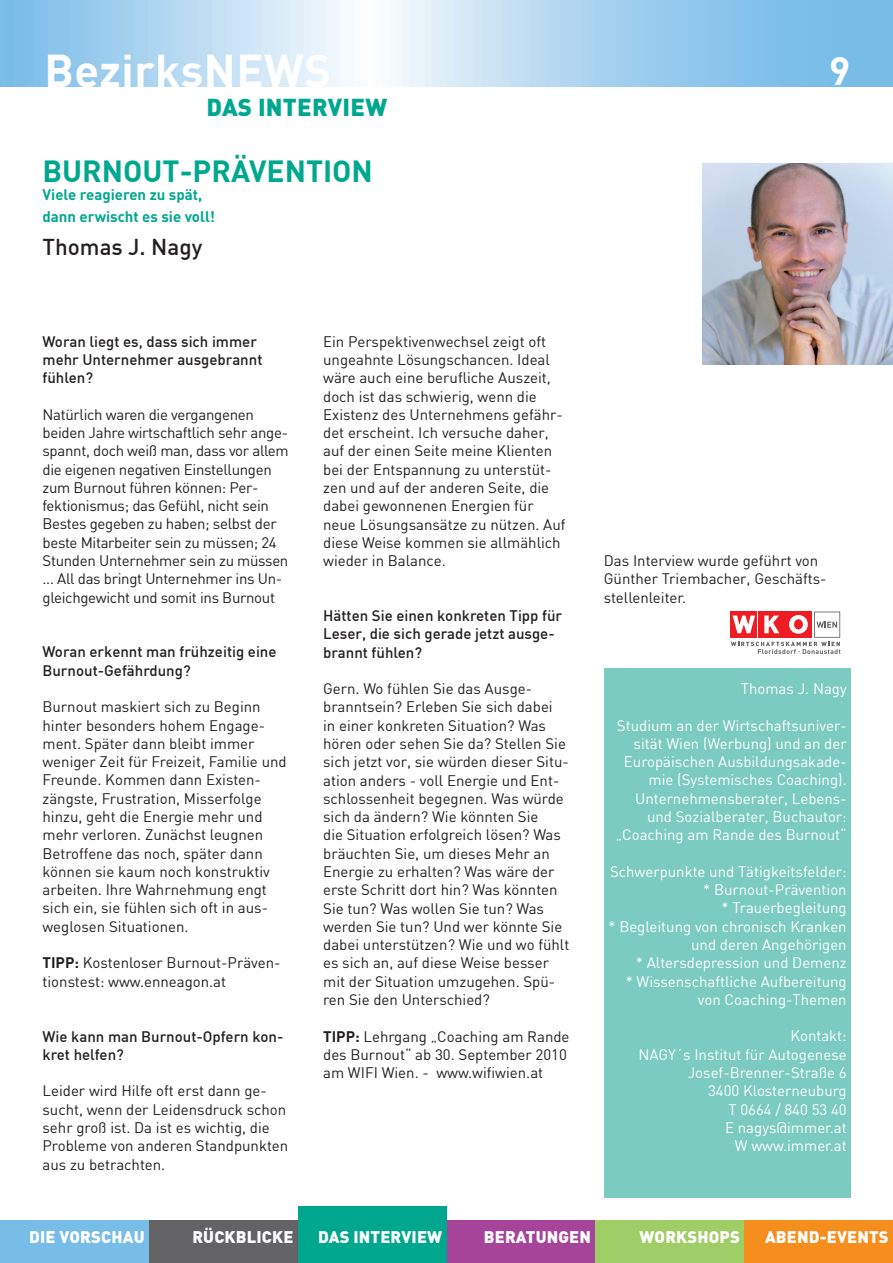
<style>
.page{position:relative;width:893px;height:1263px;background:#fff}
.page>*{position:absolute;margin:0;border:0;box-sizing:border-box;transform-origin:0 0}
.t1{font:700 45px "DIN";letter-spacing:.01em;color:#fff}
.t2{font:700 39px "DIN";color:#fff}
.t3{font:700 30px "DIN";color:#00a78f}
.t4{font:900 24px "DIN";color:#00a78f}
.t5{font:500 22.5px "DIN";color:#231f20}
.t6{font:900 16.5px "DIN";letter-spacing:.01em;color:#fff}
.t7{font:15px/18.3px "DIN";color:#231f20}
.t8{font:15px/18.3px "DIN";color:#fff;text-align:right}
.t9{font:15px/18.3px "DIN";letter-spacing:-.02em;color:#231f20}
.t10{font:500 15px/18.3px "DIN";color:#231f20}
.t11{font:700 15px/21.6px "DIN";color:#00a78f}
.s1{font-weight:700}
</style>
<div class="page">
<div style="left:744px;top:1220px;width:149px;height:43px;background:#f68e1e"></div>
<div style="left:447px;top:1220px;width:148px;height:43px;background:#a54499"></div>
<div style="left:149px;top:1220px;width:149px;height:43px;background:#636366"></div>
<div style="left:0;top:1220px;width:149px;height:43px;background:#78bde8"></div>
<div style="left:298px;top:1206px;width:149px;height:57px;background:#00a78f"></div>
<div style="left:595px;top:1220px;width:149px;height:43px;background:#9fce66"></div>
<div style="left:604px;top:669px;width:246px;height:529px;background:#7bcbc0"></div>
<svg style="left:731px;top:612px;width:109px;height:42px"></svg>
<img style="left:702px;top:164px;width:191px;height:200px">
<svg style="left:0;top:0;width:893px;height:87px;background:#aed6f0"></svg>
<h1 class="t1" style="left:44px;top:41px;width:288px">BezirksNEWS</h1>
<h2 class="t2" style="left:829px;top:45px;width:23px">9</h2>
<h3 class="t4" style="left:206px;top:91px;width:67px">DAS INTER</h3>
<h3 class="t4" style="left:328px;top:91px;width:30px">VIEW</h3>
<h3 class="t3" style="left:43px;top:152px;width:332px">Burnout-Prävention</h3>
<p class="t11" style="left:43px;top:183px;width:174px">Viele reagieren zu spät, dann erwischt es sie voll!</p>
<h3 class="t5" style="left:43px;top:233px;width:161px">Thomas J. Nagy</h3>
<p class="t10" style="left:43px;top:331px;width:221px">Woran liegt es, dass sich immer mehr Unternehmer ausgebrannt fühlen?</p>
<p class="t9" style="left:43px;top:405px;width:248px">Natürlich waren die vergangenen beiden Jahre wirtschaftlich sehr ange&shy;spannt, doch weiß man, dass vor allem die eigenen negativen Einstellungen zum Burnout führen können: Per&shy;fektionismus; das Gefühl, nicht sein Bestes gegeben zu haben; selbst der beste Mitarbeiter sein zu müssen; 24<br>Stunden Unternehmer sein zu müssen ... All das bringt Unternehmer ins Un&shy;gleichgewicht und somit ins Burnout</p>
<p class="t10" style="left:43px;top:642px;width:236px">Woran erkennt man frühzeitig eine<br>Burnout-Gefährdung?</p>
<p class="t7" style="left:43px;top:697px;width:246px">Burnout maskiert sich zu Beginn hinter besonders hohem Engage&shy;ment. Später dann bleibt immer weniger Zeit für Freizeit, Familie und<br>Freunde. Kommen dann Existen&shy;zängste, Frustration, Misserfolge hinzu, geht die Energie mehr und mehr verloren. Zunächst leugnen<br>Betroffene das noch, später dann können sie kaum noch konstruktiv arbeiten. Ihre Wahrnehmung engt sich ein, sie fühlen sich oft in aus&shy;weglosen Situationen.</p>
<p class="t7" style="left:43px;top:953px;width:240px"><span class="s1">TIPP:</span> Kostenloser Burnout-Präven&shy;tionstest: www.enneagon.at</p>
<p class="t10" style="left:43px;top:1026px;width:242px">Wie kann man Burnout-Opfern kon&shy;kret helfen?</p>
<p class="t7" style="left:43px;top:1081px;width:247px">Leider wird Hilfe oft erst dann ge&shy;sucht, wenn der Leidensdruck schon sehr groß ist. Da ist es wichtig, die<br>Probleme von anderen Standpunkten aus zu betrachten.</p>
<p class="t7" style="left:323px;top:332px;width:244px">Ein Perspektivenwechsel zeigt oft ungeahnte Lösungschancen. Ideal wäre auch eine berufliche Auszeit, doch ist das schwierig, wenn die<br>Existenz des Unternehmens gefähr&shy;det erscheint. Ich versuche daher, auf der einen Seite meine Klienten bei der Entspannung zu unterstüt&shy;zen und auf der anderen Seite, die dabei gewonnenen Energien für neue Lösungsansätze zu nützen. Auf diese Weise kommen sie allmählich wieder in Balance.</p>
<p class="t10" style="left:323px;top:606px;width:240px">Hätten Sie einen konkreten Tipp für<br>Leser, die sich gerade jetzt ausge&shy;brannt fühlen?</p>
<p class="t7" style="left:323px;top:679px;width:248px">Gern. Wo fühlen Sie das Ausge&shy;branntsein? Erleben Sie sich dabei<br>in einer konkreten Situation? Was hören oder sehen Sie da? Stellen Sie sich jetzt vor, sie würden dieser Situ&shy;ation anders - voll Energie und Ent&shy;schlossenheit begegnen. Was würde sich da ändern? Wie könnten Sie<br>die Situation erfolgreich lösen? Was bräuchten Sie, um dieses Mehr an Energie zu erhalten? Was wäre der erste Schritt dort hin? Was könnten Sie tun? Was wollen Sie tun? Was werden Sie tun? Und wer könnte Sie dabei unterstützen? Wie und wo fühlt es sich an, auf diese Weise besser mit der Situation umzugehen. Spü&shy;ren Sie den Unterschied?</p>
<p class="t7" style="left:323px;top:1027px;width:248px"><span class="s1">TIPP:</span> Lehrgang „Coaching am Rande des Burnout“ ab 30. September 2010 am WIFI Wien. - www.wifiwien.at</p>
<p class="t7" style="left:604px;top:551px;width:224px">Das Interview wurde geführt von<br>Günther Triembacher, Geschäfts&shy;stellenleiter.</p>
<p class="t8" style="left:741px;top:679px;width:107px">Thomas J. Nagy</p>
<p class="t8" style="left:616px;top:716px;width:232px">Studium an der Wirtschaftsuniver&shy;sität Wien (Werbung) und an der<br>Europäischen Ausbildungsakade&shy;mie (Systemisches Coaching).<br>Unternehmensberater, Lebens&shy;und Sozialberater, Buchautor: „Coaching am Rande des Burnout“</p>
<p class="t8" style="left:608px;top:862px;width:240px">Schwerpunkte und Tätigkeitsfelder: * Burnout-Prävention<br>* Trauerbegleitung<br>* Begleitung von chronisch Kranken und deren Angehörigen<br>* Altersdepression und Demenz<br>* Wissenschaftliche Aufbereitung von Coaching-Themen</p>
<p class="t8" style="left:638px;top:1026px;width:210px">Kontakt:<br>NAGY´s Institut für Autogenese<br>Josef-Brenner-Straße 6<br>3400 Klosterneuburg<br>T 0664 / 840 53 40<br>E nagys@immer.at<br>W www.immer.at</p>
<p class="t6" style="left:29px;top:1225px;width:117px">DIE VORSCHAU</p>
<p class="t6" style="left:192px;top:1225px;width:103px">RÜCKBLICKE</p>
<p class="t6" style="left:318px;top:1225px;width:126px">DAS INTERVIEW</p>
<p class="t6" style="left:484px;top:1225px;width:109px">BERATUNGEN</p>
<p class="t6" style="left:640px;top:1225px;width:102px">WORKSHOPS</p>
<p class="t6" style="left:765px;top:1225px;width:125px">ABEND-EVENTS</p>
</div>
